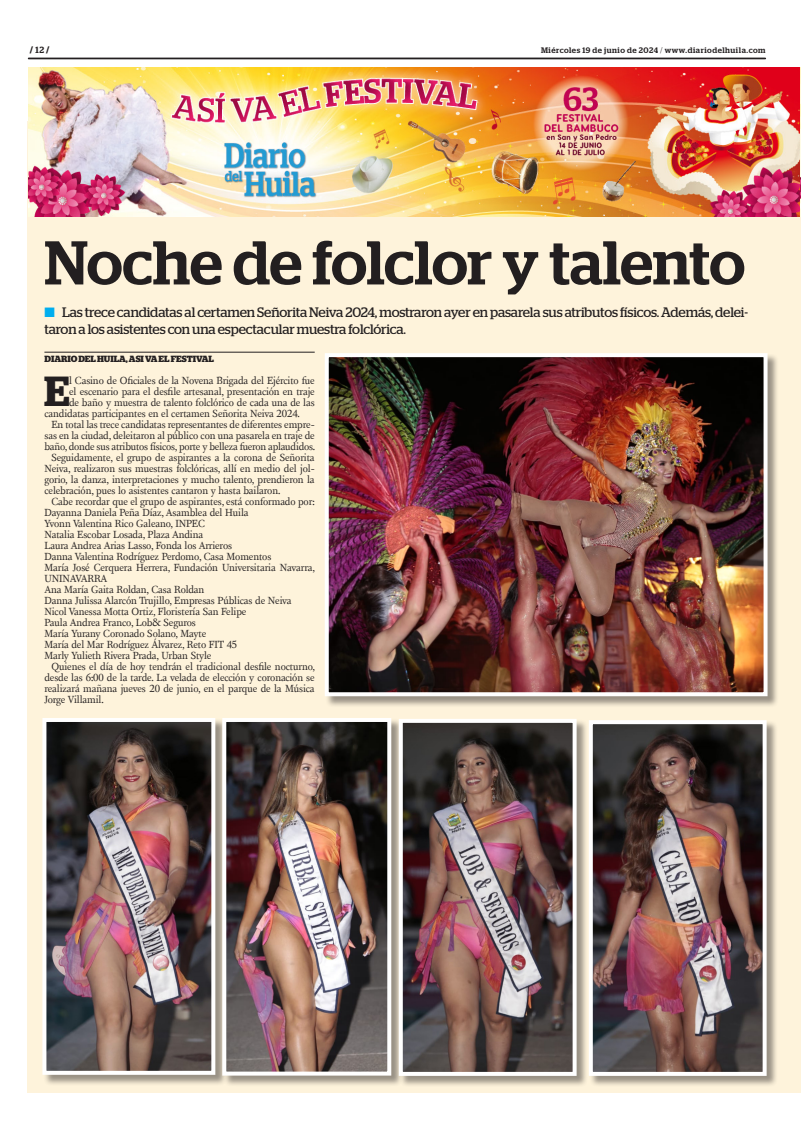
<style>
.page{position:relative;width:801px;height:1134px;background:#fff}
.page>*{position:absolute;margin:0;border:0;box-sizing:border-box;transform-origin:0 0}
.TITULO{font:500 61.7px "Stag";letter-spacing:-.01em;color:#231f20}
.TEXTO_UNO{font:600 42px "Stag";color:#231f20}
.SUMARIO{font:13.7px/16.5px "Stag";letter-spacing:-.01em;color:#231f20}
.TEXTO{font:10.6px/11px "New Fournier BP";letter-spacing:-.01em;color:#231f20;text-align:justify}
.TEXTO_UNO-2{font:10.6px "New Fournier BP";letter-spacing:-.01em;color:#231f20}
.CREDITO_1{font:700 9px "Stag";color:#231f20}
.t1{font:500 8px "Stag";letter-spacing:.06em;color:#231f20}
.s1{font-weight:500}
.s2{font-weight:300}
.s3{color:#00aeef}
</style>
<div class="page">
<div style="left:27px;top:121px;width:774px;height:972px;background:#fef3db"></div>
<svg style="left:28px;top:58px;width:737px;height:1px"></svg>
<img style="left:28px;top:67px;width:773px;height:149px">
<hr style="left:44px;top:352px;width:271px;height:1px;background:#231f20">
<div style="left:43px;top:718px;width:184px;height:368px;background:#231f20;opacity:.46"></div>
<img style="left:47px;top:723px;width:163px;height:347px">
<div style="left:42px;top:718px;width:173px;height:357px;border:4px solid #fff"></div>
<div style="left:223px;top:718px;width:180px;height:369px;background:#231f20;opacity:.46"></div>
<img style="left:227px;top:723px;width:159px;height:347px">
<div style="left:222px;top:718px;width:169px;height:357px;border:4px solid #fff"></div>
<div style="left:399px;top:719px;width:189px;height:368px;background:#231f20;opacity:.46"></div>
<img style="left:404px;top:724px;width:167px;height:347px">
<div style="left:399px;top:719px;width:177px;height:357px;border:4px solid #fff"></div>
<div style="left:325px;top:354px;width:454px;height:353px;background:#231f20;opacity:.46"></div>
<img style="left:330px;top:358px;width:432px;height:333px">
<div style="left:325px;top:353px;width:442px;height:343px;border:4px solid #fff"></div>
<div style="left:589px;top:721px;width:189px;height:366px;background:#231f20;opacity:.46"></div>
<img style="left:594px;top:725px;width:167px;height:346px">
<div style="left:589px;top:720px;width:177px;height:356px;border:4px solid #fff"></div>
<p class="CREDITO_1" style="left:30px;top:45px;width:21px">/ <span class="s1">12</span> /</p>
<p class="t1" style="left:541px;top:45px;width:226px">Miércoles 19 de junio de 2024 <span class="s2">/</span> www.diariodelhuila.com</p>
<p class="TITULO" style="left:44px;top:226px;width:702px">Noche de folclor y talento</p>
<p class="SUMARIO" style="left:44px;top:304px;width:705px"><span class="s3">■</span> Las trece candidatas al certamen Señorita Neiva 2024, mostraron ayer en pasarela sus atributos físicos. Además, delei&shy;taron a los asistentes con una espectacular muestra folclórica.</p>
<p class="CREDITO_1" style="left:45px;top:354px;width:171px">DIARIO DEL HUILA, ASI VA EL FESTIVAL</p>
<p class="TEXTO_UNO" style="left:44px;top:366px;width:27px">E</p>
<p class="TEXTO_UNO-2" style="left:69px;top:373px;width:247px">l Casino de Oficiales de la Novena Brigada del Ejército fue</p>
<p class="TEXTO_UNO-2" style="left:69px;top:384px;width:247px">el escenario para el desfile artesanal, presentación en traje</p>
<p class="TEXTO_UNO-2" style="left:69px;top:395px;width:247px">de baño y muestra de talento folclórico de cada una de las</p>
<p class="TEXTO_UNO-2" style="left:44px;top:406px;width:257px">candidatas participantes en el certamen Señorita Neiva 2024.</p>
<p class="TEXTO" style="left:44px;top:418px;width:272px;text-indent:7px">En total las trece candidatas representantes de diferentes empre&shy;sas en la ciudad, deleitaron al público con una pasarela en traje de baño, donde sus atributos físicos, porte y belleza fueron aplaudidos.</p>
<p class="TEXTO" style="left:44px;top:451px;width:272px;text-indent:7px">Seguidamente, el grupo de aspirantes a la corona de Señorita Neiva, realizaron sus muestras folclóricas, allí en medio del jol&shy;gorio, la danza, interpretaciones y mucho talento, prendieron la celebración, pues lo asistentes cantaron y hasta bailaron.</p>
<p class="TEXTO" style="left:52px;top:495px;width:265px">Cabe recordar que el grupo de aspirantes, está conformado por:</p>
<p class="TEXTO" style="left:44px;top:506px;width:206px">Dayanna Daniela Peña Díaz, Asamblea del Huila</p>
<p class="TEXTO" style="left:44px;top:517px;width:162px">Yvonn Valentina Rico Galeano, INPEC</p>
<p class="TEXTO" style="left:44px;top:528px;width:160px">Natalia Escobar Losada, Plaza Andina</p>
<p class="TEXTO" style="left:44px;top:539px;width:189px">Laura Andrea Arias Lasso, Fonda los Arrieros</p>
<p class="TEXTO" style="left:44px;top:550px;width:228px">Danna Valentina Rodríguez Perdomo, Casa Momentos</p>
<p class="TEXTO" style="left:44px;top:561px;width:272px">María José Cerquera Herrera, Fundación Universitaria Navarra,<br>UNINAVARRA</p>
<p class="TEXTO" style="left:44px;top:583px;width:161px">Ana María Gaita Roldan, Casa Roldan</p>
<p class="TEXTO" style="left:44px;top:594px;width:249px">Danna Julissa Alarcón Trujillo, Empresas Públicas de Neiva</p>
<p class="TEXTO" style="left:44px;top:605px;width:203px">Nicol Vanessa Motta Ortiz, Floristería San Felipe</p>
<p class="TEXTO" style="left:44px;top:616px;width:153px">Paula Andrea Franco, Lob&amp; Seguros</p>
<p class="TEXTO" style="left:44px;top:627px;width:163px">María Yurany Coronado Solano, Mayte</p>
<p class="TEXTO" style="left:44px;top:638px;width:194px">María del Mar Rodríguez Álvarez, Reto FIT 45</p>
<p class="TEXTO" style="left:44px;top:649px;width:168px">Marly Yulieth Rivera Prada, Urban Style</p>
<p class="TEXTO" style="left:44px;top:660px;width:272px;text-indent:7px">Quienes el día de hoy tendrán el tradicional desfile nocturno, desde las 6:00 de la tarde. La velada de elección y coronación se realizará mañana jueves 20 de junio, en el parque de la Música Jorge Villamil.</p>
</div>
